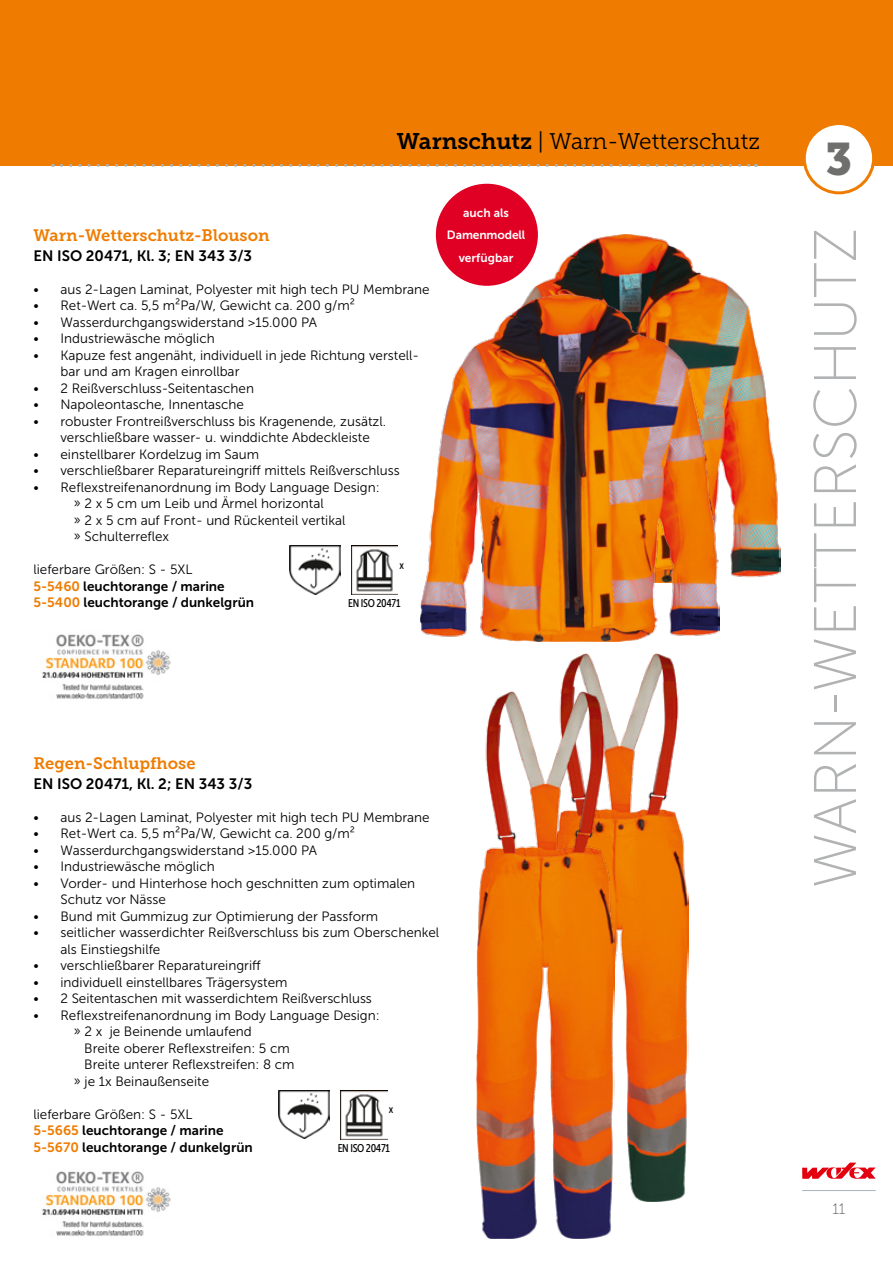
<style>
.page{position:relative;width:893px;height:1263px;background:#fff}
.page>*{position:absolute;margin:0;border:0;box-sizing:border-box;transform-origin:0 0}
.Kapitel_Hochkant{font:60px "Museo Sans 100";color:#b1b2b3}
.Kapitel_Zahl{font:45.45px "Museo Slab 900";color:#6f6f6e}
.Kaiptel_Überschrift{font:22.5px "Museo Slab 300";color:#000}
.t1{font:16.5px "Museo Slab 700";color:#ef7c00}
.t2{font:15px "Museo Sans 700";color:#000}
.t3{font:15px "Museo Slab 100";color:#565656}
.t4{font:13.5px/16.5px "Museo Sans 300";color:#000}
.t5{font:13.5px "Museo Sans 700";color:#000}
.t6{font:12px/22.5px "Museo Sans 700";color:#fff;text-align:center}
.t7{font:11.25px "Museo Sans Cond 500";letter-spacing:-.03em;color:#000}
.s1{font-family:"Museo Slab 700"}
.s2{color:#ef7c00}
</style>
<div class="page">
<hr style="left:802px;top:1190px;width:74px;height:1px;background:#a8b3b9">
<svg style="left:802px;top:1162px;width:74px;height:17px"></svg>
<div style="left:0;top:0;width:787px;height:166px;background:#ef7c00"></div>
<svg style="left:62px;top:164px;width:694px;height:3px"></svg>
<div style="left:787px;top:0;width:106px;height:166px;background:#ef7c00"></div>
<div style="left:804px;top:124px;width:70px;height:69px;background:#fff;border-radius:50%"></div>
<div style="left:803px;top:122px;width:72px;height:72px;border:3px solid #ef7c00;border-radius:50%"></div>
<img style="left:494px;top:235px;width:287px;height:343px">
<div style="left:436px;top:184px;width:102px;height:102px;background:#e00024;border-radius:50%"></div>
<img style="left:560px;top:654px;width:128px;height:547px">
<img style="left:420px;top:294px;width:300px;height:347px">
<img style="left:477px;top:691px;width:138px;height:547px">
<img style="left:40px;top:634px;width:131px;height:65px">
<img style="left:40px;top:1171px;width:131px;height:65px">
<img style="left:289px;top:546px;width:51px;height:48px">
<img style="left:351px;top:546px;width:47px;height:48px">
<img style="left:279px;top:1090px;width:51px;height:49px">
<img style="left:341px;top:1090px;width:46px;height:49px">
<p class="Kaiptel_Überschrift" style="left:397px;top:129px;width:365px"><span class="s1">Warnschutz</span> | Warn-Wetterschutz</p>
<p class="t1" style="left:33px;top:226px;width:238px">Warn-Wetterschutz-Blouson</p>
<p class="t2" style="left:33px;top:247px;width:220px">EN ISO 20471, Kl. 3; EN 343 3/3</p>
<p class="t4" style="left:33px;top:281px;width:398px">• aus 2-Lagen Laminat, Polyester mit high tech PU Membrane</p>
<p class="t4" style="left:33px;top:297px;width:323px">• Ret-Wert ca. 5,5 m²Pa/W, Gewicht ca. 200 g/m²</p>
<p class="t4" style="left:33px;top:314px;width:285px">• Wasserdurchgangswiderstand &gt;15.000 PA</p>
<p class="t4" style="left:33px;top:330px;width:183px">• Industriewäsche möglich</p>
<p class="t4" style="left:60px;top:347px;width:360px;text-indent:-27px">• Kapuze fest angenäht, individuell in jede Richtung verstell&shy;bar und am Kragen einrollbar</p>
<p class="t4" style="left:33px;top:380px;width:222px">• 2 Reißverschluss-Seitentaschen</p>
<p class="t4" style="left:33px;top:396px;width:212px">• Napoleontasche, Innentasche</p>
<p class="t4" style="left:60px;top:413px;width:327px;text-indent:-27px">• robuster Frontreißverschluss bis Kragenende, zusätzl. verschließbare wasser- u. winddichte Abdeckleiste</p>
<p class="t4" style="left:33px;top:446px;width:227px">• einstellbarer Kordelzug im Saum</p>
<p class="t4" style="left:33px;top:462px;width:368px">• verschließbarer Reparatureingriff mittels Reißverschluss</p>
<p class="t4" style="left:33px;top:479px;width:348px">• Reflexstreifenanordnung im Body Language Design:</p>
<p class="t4" style="left:73px;top:495px;width:252px">» 2 x 5 cm um Leib und Ärmel horizontal</p>
<p class="t4" style="left:73px;top:512px;width:274px">» 2 x 5 cm auf Front- und Rückenteil vertikal</p>
<p class="t4" style="left:73px;top:528px;width:97px">» Schulterreflex</p>
<p class="t4" style="left:33px;top:561px;width:161px">lieferbare Größen: S - 5XL</p>
<p class="t5" style="left:33px;top:578px;width:193px"><span class="s2">5-5460</span> leuchtorange / marine</p>
<p class="t5" style="left:33px;top:595px;width:222px"><span class="s2">5-5400</span> leuchtorange / dunkelgrün</p>
<p class="t7" style="left:399px;top:558px;width:6px">x</p>
<p class="t7" style="left:348px;top:597px;width:54px">EN ISO 20471</p>
<p class="t6" style="left:463px;top:201px;width:47px">auch als</p>
<p class="t6" style="left:447px;top:224px;width:80px">Damenmodell verfügbar</p>
<p class="t1" style="left:33px;top:754px;width:164px">Regen-Schlupfhose</p>
<p class="t2" style="left:33px;top:775px;width:220px">EN ISO 20471, Kl. 2; EN 343 3/3</p>
<p class="t4" style="left:33px;top:809px;width:398px">• aus 2-Lagen Laminat, Polyester mit high tech PU Membrane</p>
<p class="t4" style="left:33px;top:825px;width:323px">• Ret-Wert ca. 5,5 m²Pa/W, Gewicht ca. 200 g/m²</p>
<p class="t4" style="left:33px;top:842px;width:285px">• Wasserdurchgangswiderstand &gt;15.000 PA</p>
<p class="t4" style="left:33px;top:858px;width:183px">• Industriewäsche möglich</p>
<p class="t4" style="left:60px;top:875px;width:356px;text-indent:-27px">• Vorder- und Hinterhose hoch geschnitten zum optimalen<br>Schutz vor Nässe</p>
<p class="t4" style="left:33px;top:908px;width:346px">• Bund mit Gummizug zur Optimierung der Passform</p>
<p class="t4" style="left:60px;top:924px;width:380px;text-indent:-27px">• seitlicher wasserdichter Reißverschluss bis zum Oberschenkel als Einstiegshilfe</p>
<p class="t4" style="left:33px;top:957px;width:229px">• verschließbarer Reparatureingriff</p>
<p class="t4" style="left:33px;top:974px;width:256px">• individuell einstellbares Trägersystem</p>
<p class="t4" style="left:33px;top:990px;width:340px">• 2 Seitentaschen mit wasserdichtem Reißverschluss</p>
<p class="t4" style="left:33px;top:1007px;width:348px">• Reflexstreifenanordnung im Body Language Design:</p>
<p class="t4" style="left:84px;top:1023px;width:207px;text-indent:-11px">» 2 x je Beinende umlaufend<br>Breite oberer Reflexstreifen: 5 cm</p>
<p class="t4" style="left:84px;top:1056px;width:212px">Breite unterer Reflexstreifen: 8 cm</p>
<p class="t4" style="left:73px;top:1073px;width:137px">» je 1x Beinaußenseite</p>
<p class="t4" style="left:33px;top:1106px;width:161px">lieferbare Größen: S - 5XL</p>
<p class="t5" style="left:33px;top:1123px;width:192px"><span class="s2">5-5665</span> leuchtorange / marine</p>
<p class="t5" style="left:33px;top:1139px;width:221px"><span class="s2">5-5670</span> leuchtorange / dunkelgrün</p>
<p class="t7" style="left:389px;top:1103px;width:6px">x</p>
<p class="t7" style="left:338px;top:1142px;width:54px">EN ISO 20471</p>
<p class="Kapitel_Zahl" style="left:825px;top:133px;width:28px">3</p>
<p class="Kapitel_Hochkant" style="left:803px;top:888px;width:662px;rotate:-90deg">WARN-WETTERSCHUTZ</p>
<p class="t3" style="left:832px;top:1200px;width:14px">11</p>
</div>
